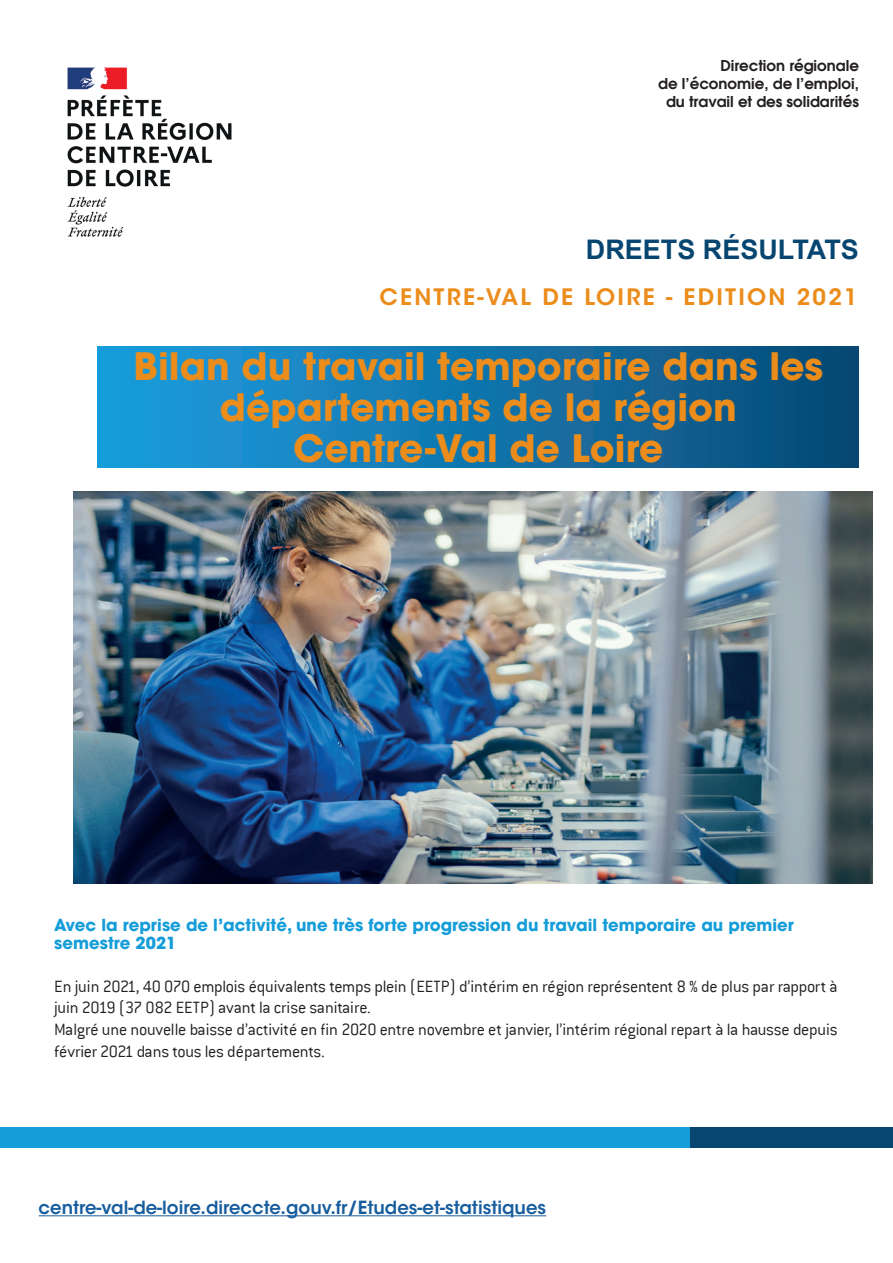
<style>
.page{position:relative;width:893px;height:1263px;background:#fff}
.page>*{position:absolute;margin:0;border:0;box-sizing:border-box;transform-origin:0 0}
.t1{font:700 37.5px/40.5px "ITC Avant Garde Std";color:#eb8c1b;text-align:center}
.t2{font:700 27px "Arial";color:#074671}
.t3{font:600 22.5px "ITC Avant Garde Std";letter-spacing:.1em;color:#eb8c1b}
.t4{font:300 18px/21.6px "Conduit ITC";letter-spacing:-.015em;color:#231f20}
.t5{font:600 18px "ITC Avant Garde Std";color:#175d9e}
.t6{font:700 16.5px/18px "Avant Garde LT";color:#149dd9}
.t7{font:600 15px/18px "Avant Garde";color:#231f20;text-align:right}
</style>
<div class="page">
<hr style="left:39px;top:1215px;width:507px;height:1px;background:#175d9e">
<div style="left:689px;top:1127px;width:204px;height:21px;background:#074671"></div>
<div style="left:0;top:1127px;width:689px;height:21px;background:#149dd9"></div>
<div style="left:98px;top:346px;width:761px;height:122px;background:linear-gradient(to right,#1c9fe0,#094976)"></div>
<img style="left:67px;top:67px;width:165px;height:170px">
<img style="left:74px;top:491px;width:798px;height:392px">
<p class="t7" style="left:658px;top:56px;width:202px">Direction régionale<br>de l’économie, de l’emploi, du travail et des solidarités</p>
<h2 class="t2" style="left:586px;top:230px;width:275px">DREETS RÉSULTATS</h2>
<p class="t3" style="left:379px;top:282px;width:480px">CENTRE-VAL DE LOIRE - EDITION 2021</p>
<h1 class="t1" style="left:133px;top:346px;width:691px">Bilan du travail temporaire dans les départements de la région<br>Centre-Val de Loire</h1>
<p class="t6" style="left:54px;top:915px;width:741px">Avec la reprise de l’activité, une très forte progression du travail temporaire au premier semestre 2021</p>
<p class="t4" style="left:54px;top:975px;width:785px">En juin 2021, 40 070 emplois équivalents temps plein (EETP) d’intérim en région représentent 8 % de plus par rapport à juin 2019 (37 082 EETP) avant la crise sanitaire.<br>Malgré une nouvelle baisse d’activité en fin 2020 entre novembre et janvier, l’intérim régional repart à la hausse depuis février 2021 dans tous les départements.</p>
<p class="t5" style="left:39px;top:1196px;width:509px">centre-val-de-loire.direccte.gouv.fr/Etudes-et-statistiques</p>
</div>
